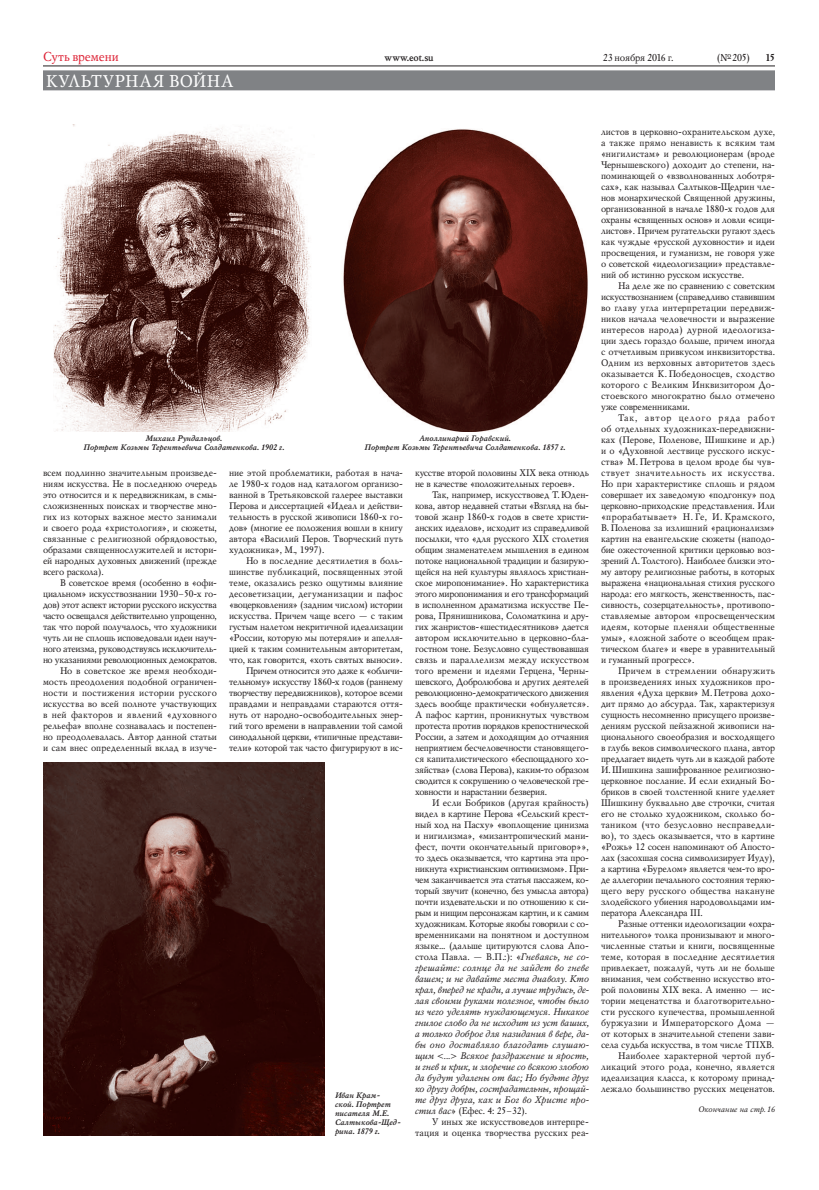
<style>
.page{position:relative;width:819px;height:1190px;background:#fff}
.page>*{position:absolute;margin:0;border:0;box-sizing:border-box;transform-origin:0 0}
.t1{font:17px "Mysl";color:#fff}
.t2{font:13px "Mysl";letter-spacing:-.01em;color:#dd2033}
.t3{font:10px "Mysl";letter-spacing:-.02em;color:#231f20}
.t4{font:700 10px "Mysl";letter-spacing:-.015em;color:#231f20}
.t5{font:9.5px/11px "Mysl";letter-spacing:-.01em;color:#231f20;text-align:justify}
.t6{font:italic 700 8px/9px "Mysl";color:#231f20;text-align:center}
.t7{font:italic 8px "Mysl";letter-spacing:.01em;color:#231f20}
.s1{font-style:italic}
</style>
<div class="page">
<hr style="left:43px;top:66px;width:732px;height:1px;background:#231f20">
<div style="left:43px;top:70px;width:732px;height:20px;background:#808285"></div>
<img style="left:43px;top:762px;width:281px;height:374px">
<img style="left:54px;top:124px;width:257px;height:308px">
<img style="left:343px;top:129px;width:245px;height:303px">
<h2 class="t2" style="left:43px;top:48px;width:77px">Суть времени</h2>
<p class="t4" style="left:385px;top:50px;width:51px">www.eot.su</p>
<p class="t3" style="left:603px;top:51px;width:72px">23 ноября 2016 г.</p>
<p class="t3" style="left:717px;top:51px;width:35px">(№205)</p>
<p class="t4" style="left:766px;top:50px;width:11px">15</p>
<h1 class="t1" style="left:46px;top:70px;width:58px">Культурная</h1>
<h1 class="t1" style="left:169px;top:70px;width:52px">война</h1>
<p class="t6" style="left:83px;top:434px;width:202px">Михаил Рундальцов.<br>Портрет Козьмы Терентьевича Солдатенкова. 1902 г.</p>
<p class="t6" style="left:365px;top:434px;width:202px">Аполлинарий Горавский.<br>Портрет Козьмы Терентьевича Солдатенкова. 1857 г.</p>
<p class="t5" style="left:43px;top:467px;width:176px">всем подлинно значительным произведе&shy;ниям искусства. Не в последнюю очередь это относится и к передвижникам, в смы&shy;сложизненных поисках и творчестве мно&shy;гих из которых важное место занимали и своего рода «христология», и сюжеты, связанные с религиозной обрядовостью, образами священнослужителей и истори&shy;ей народных духовных движений (прежде всего раскола).</p>
<p class="t5" style="left:43px;top:577px;width:176px;text-indent:17px">В советское время (особенно в «офи&shy;циальном» искусствознании 1930–50-х го&shy;дов) этот аспект истории русского искусства часто освещался действительно упрощенно, так что порой получалось, что художники чуть ли не сплошь исповедовали идеи науч&shy;ного атеизма, руководствуясь исключитель&shy;но указаниями революционных демократов.</p>
<p class="t5" style="left:43px;top:665px;width:176px;text-indent:17px">Но в советское же время необходи&shy;мость преодоления подобной ограничен&shy;ности и постижения истории русского искусства во всей полноте участвующих в ней факторов и явлений «духовного рельефа» вполне сознавалась и постепен&shy;но преодолевалась. Автор данной статьи и сам внес определенный вклад в изуче-</p>
<p class="t5" style="left:229px;top:467px;width:176px">ние этой проблематики, работая в нача&shy;ле 1980-х годов над каталогом организо&shy;ванной в Третьяковской галерее выставки Перова и диссертацией «Идеал и действи&shy;тельность в русской живописи 1860-х го&shy;дов» (многие ее положения вошли в книгу автора «Василий Перов. Творческий путь художника», М., 1997).</p>
<p class="t5" style="left:229px;top:555px;width:176px;text-indent:17px">Но в последние десятилетия в боль&shy;шинстве публикаций, посвященных этой теме, оказались резко ощутимы влияние десоветизации, дегуманизации и пафос «воцерковления» (задним числом) истории искусства. Причем чаще всего — с таким густым налетом некритичной идеализации «России, которую мы потеряли» и апелля&shy;цией к таким сомнительным авторитетам, что, как говорится, «хоть святых выноси».</p>
<p class="t5" style="left:229px;top:665px;width:176px;text-indent:17px">Причем относится это даже к «обличи&shy;тельному» искусству 1860-х годов (раннему творчеству передвижников), которое всеми правдами и неправдами стараются оття&shy;нуть от народно-освободительных энер&shy;гий того времени в направлении той самой синодальной церкви, «типичные представи&shy;тели» которой так часто фигурируют в ис-</p>
<p class="t6" style="left:335px;top:1091px;width:68px;text-align:left">Иван Крам&shy;ской. Портрет писателя М.Е.<br>Салтыкова-Щед&shy;рина. 1879 г.</p>
<p class="t5" style="left:415px;top:467px;width:176px">кусстве второй половины XIX века отнюдь не в качестве «положительных героев».</p>
<p class="t5" style="left:415px;top:489px;width:176px;text-indent:17px">Так, например, искусствовед Т.Юден&shy;кова, автор недавней статьи «Взгляд на бы&shy;товой жанр 1860-х годов в свете христи&shy;анских идеалов», исходит из справедливой посылки, что «для русского XIX столетия общим знаменателем мышления в едином потоке национальной традиции и базирую&shy;щейся на ней культуры являлось христиан&shy;ское миропонимание». Но характеристика этого миропонимания и его трансформаций в исполненном драматизма искусстве Пе&shy;рова, Прянишникова, Соломаткина и дру&shy;гих жанристов-«шестидесятников» дается автором исключительно в церковно-бла&shy;гостном тоне. Безусловно существовавшая связь и параллелизм между искусством того времени и идеями Герцена, Черны&shy;шевского, Добролюбова и других деятелей революционно-демократического движения здесь вообще практически «обнуляется».<br>А пафос картин, проникнутых чувством протеста против порядков крепостнической России, а затем и доходящим до отчаяния неприятием бесчеловечности становящего&shy;ся капиталистического «беспощадного хо&shy;зяйства» (слова Перова), каким-то образом сводится к сокрушению о человеческой гре&shy;ховности и нарастании безверия.</p>
<p class="t5" style="left:415px;top:797px;width:176px;text-indent:17px">И если Бобриков (другая крайность) видел в картине Перова «Сельский крест&shy;ный ход на Пасху» «воплощение цинизма и нигилизма», «мизантропический мани&shy;фест, почти окончательный приговор»», то здесь оказывается, что картина эта про&shy;никнута «христианским оптимизмом». При&shy;чем заканчивается эта статья пассажем, ко&shy;торый звучит (конечно, без умысла автора) почти издевательски и по отношению к си&shy;рым и нищим персонажам картин, и к самим художникам. Которые якобы говорили с со&shy;временниками на понятном и доступном языке... (дальше цитируются слова Апо&shy;стола Павла. — В.П.:): «<span class="s1">Гневаясь, не со&shy;грешайте: солнце да не зайдет во гневе вашем; и не давайте места диаволу. Кто крал, вперед не кради, а лучше трудись, де&shy;лая своими руками полезное, чтобы было из чего уделять нуждающемуся. Никакое гнилое слово да не исходит из уст ваших, а только доброе для назидания в вере, да&shy;бы оно доставляло благодать слушаю&shy;щим &lt;...&gt; Всякое раздражение и ярость, и гнев и крик, и злоречие со всякою злобою да будут удалены от вас; Но будьте друг ко другу добры, сострадательны, прощай&shy;те друг друга, как и Бог во Христе про&shy;стил вас</span>» (Ефес. 4: 25–32).</p>
<p class="t5" style="left:415px;top:1116px;width:176px;text-align:right">У иных же искусствоведов интерпре&shy;тация и оценка творчества русских реа-</p>
<p class="t5" style="left:601px;top:126px;width:176px">листов в церковно-охранительском духе, а также прямо ненависть к всяким там «нигилистам» и революционерам (вроде Чернышевского) доходит до степени, на&shy;поминающей о «взволнованных лоботря&shy;сах», как называл Салтыков-Щедрин чле&shy;нов монархической Священной дружины, организованной в начале 1880-х годов для охраны «священных основ» и ловли «сици&shy;листов». Причем ругательски ругают здесь как чуждые «русской духовности» и идеи просвещения, и гуманизм, не говоря уже о советской «идеологизации» представле&shy;ний об истинно русском искусстве.</p>
<p class="t5" style="left:601px;top:280px;width:176px;text-indent:17px">На деле же по сравнению с советским искусствознанием (справедливо ставившим во главу угла интерпретации передвиж&shy;ников начала человечности и выражение интересов народа) дурной идеологиза&shy;ции здесь гораздо больше, причем иногда с отчетливым привкусом инквизиторства.<br>Одним из верховных авторитетов здесь оказывается К. Победоносцев, сходство которого с Великим Инквизитором До&shy;стоевского многократно было отмечено уже современниками.</p>
<p class="t5" style="left:601px;top:412px;width:176px;text-indent:17px">Так, автор целого ряда работ об отдельных художниках-передвижни&shy;ках (Перове, Поленове, Шишкине и др.) и о «Духовной лествице русского искус&shy;ства» М. Петрова в целом вроде бы чув&shy;ствует значительность их искусства.<br>Но при характеристике сплошь и рядом совершает их заведомую «подгонку» под церковно-приходские представления. Или «прорабатывает» Н. Ге, И. Крамского, В. Поленова за излишний «рационализм» картин на евангельские сюжеты (наподо&shy;бие ожесточенной критики церковью воз&shy;зрений Л.Толстого). Наиболее близки это&shy;му автору религиозные работы, в которых выражена «национальная стихия русского народа: его мягкость, женственность, пас&shy;сивность, созерцательность», противопо&shy;ставляемые автором «просвещенческим идеям, которые пленяли общественные умы», «ложной заботе о всеобщем прак&shy;тическом благе» и «вере в уравнительный и гуманный прогресс».</p>
<p class="t5" style="left:601px;top:665px;width:176px;text-indent:17px">Причем в стремлении обнаружить в произведениях иных художников про&shy;явления «Духа церкви» М. Петрова дохо&shy;дит прямо до абсурда. Так, характеризуя сущность несомненно присущего произве&shy;дениям русской пейзажной живописи на&shy;ционального своеобразия и восходящего в глубь веков символического плана, автор предлагает видеть чуть ли в каждой работе И.Шишкина зашифрованное религиозно&shy;церковное послание. И если ехидный Бо&shy;бриков в своей толстенной книге уделяет Шишкину буквально две строчки, считая его не столько художником, сколько бо&shy;таником (что безусловно несправедли&shy;во), то здесь оказывается, что в картине «Рожь» 12 сосен напоминают об Апосто&shy;лах (засохшая сосна символизирует Иуду), а картина «Бурелом» является чем-то вро&shy;де аллегории печального состояния теряю&shy;щего веру русского общества накануне злодейского убиения народовольцами им&shy;ператора Александра III.</p>
<p class="t5" style="left:601px;top:918px;width:176px;text-indent:17px">Разные оттенки идеологизации «охра&shy;нительного» толка пронизывают и много&shy;численные статьи и книги, посвященные теме, которая в последние десятилетия привлекает, пожалуй, чуть ли не больше внимания, чем собственно искусство вто&shy;рой половины XIX века. А именно — ис&shy;тории меценатства и благотворительно&shy;сти русского купечества, промышленной буржуазии и Императорского Дома — от которых в значительной степени зави&shy;села судьба искусства, в том числе ТПХВ.</p>
<p class="t5" style="left:601px;top:1050px;width:176px;text-indent:17px">Наиболее характерной чертой пуб&shy;ликаций этого рода, конечно, является идеализация класса, к которому принад&shy;лежало большинство русских меценатов.</p>
<p class="t7" style="left:698px;top:1104px;width:78px">Окончание на стр. 16</p>
</div>
